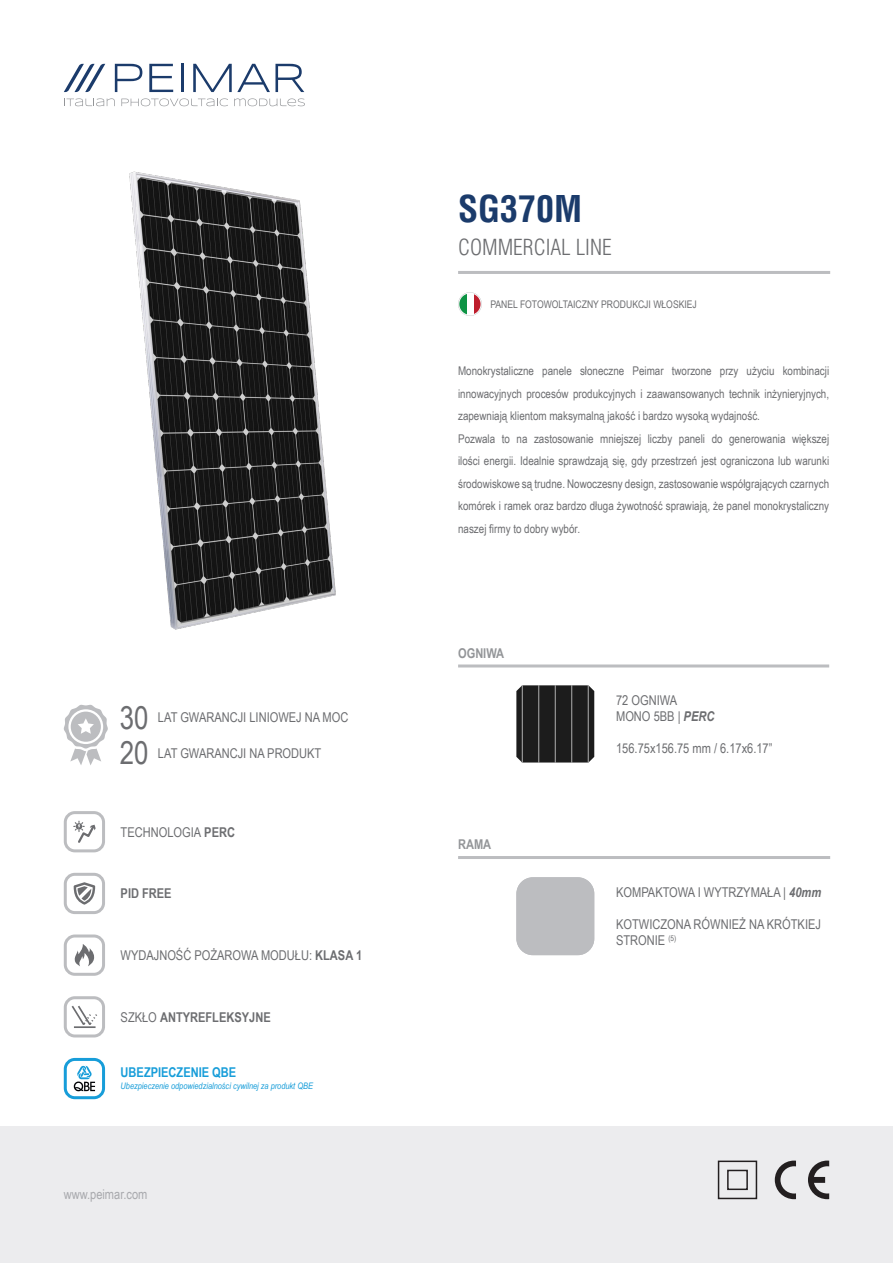
<style>
.page{position:relative;width:893px;height:1263px;background:#fff}
.page>*{position:absolute;margin:0;border:0;box-sizing:border-box;transform-origin:0 0}
.t1{font:700 condensed 36px "Helvetica LT Std";color:#1b3b6b}
.t2{font:31.5px "Arial Narrow";color:#6c6d70}
.t3{font:300 condensed 21.6px "Helvetica LT Std";color:#6c6d70}
.t4{font:13.5px/16.2px "Arial Narrow";color:#6c6d70}
.t5{font:700 13.5px "Arial Narrow";color:#6c6d70}
.t6{font:700 13.5px "Arial Narrow";color:#179dd9}
.t7{font:13.5px "Arial Narrow";color:#a8a9ad}
.t8{font:700 13.5px "Arial Narrow";color:#939598}
.t9{font:12px/22.5px "Arial Narrow";color:#6c6d70;text-align:justify}
.t10{font:10.5px "Arial Narrow";color:#6c6d70}
.t11{font:italic 9px "Arial Narrow";color:#179dd9}
.s1{font-weight:700}
.s2{font-weight:400}
.s3{font-weight:700;font-style:italic}
</style>
<div class="page">
<div style="left:0;top:1126px;width:893px;height:137px;background:#ececee"></div>
<svg style="left:115px;top:64px;width:27px;height:28px"></svg>
<svg style="left:149px;top:64px;width:24px;height:28px"></svg>
<hr style="left:181px;top:64px;width:3px;height:28px;background:#1b3b6b">
<svg style="left:193px;top:64px;width:111px;height:28px"></svg>
<svg style="left:64px;top:64px;width:41px;height:28px"></svg>
<svg style="left:64px;top:98px;width:51px;height:8px"></svg>
<svg style="left:121px;top:98px;width:107px;height:8px"></svg>
<svg style="left:234px;top:98px;width:71px;height:8px"></svg>
<hr style="left:458px;top:664px;width:371px;height:3px;background:#bcbdc0">
<hr style="left:458px;top:856px;width:372px;height:3px;background:#bcbdc0">
<svg style="left:458px;top:292px;width:24px;height:24px"></svg>
<hr style="left:458px;top:271px;width:372px;height:3px;background:#bcbdc0">
<div style="left:718px;top:1160px;width:39px;height:39px;border:2px solid #231f20"></div>
<div style="left:727px;top:1170px;width:21px;height:20px;border:2px solid #231f20"></div>
<svg style="left:775px;top:1160px;width:21px;height:39px"></svg>
<svg style="left:808px;top:1160px;width:21px;height:39px"></svg>
<svg style="left:64px;top:704px;width:44px;height:61px"></svg>
<div style="left:64px;top:934px;width:41px;height:42px;border:3px solid #bcbdc0;border-radius:10px"></div>
<svg style="left:74px;top:944px;width:20px;height:22px"></svg>
<div style="left:64px;top:996px;width:41px;height:41px;border:3px solid #bcbdc0;border-radius:10px"></div>
<svg style="left:71px;top:1005px;width:26px;height:20px"></svg>
<hr style="left:74px;top:1026px;width:22px;height:2px;background:#6c6d70">
<div style="left:64px;top:1058px;width:41px;height:41px;border:3px solid #179dd9;border-radius:10px"></div>
<svg style="left:74px;top:1065px;width:21px;height:26px"></svg>
<div style="left:64px;top:873px;width:41px;height:41px;border:3px solid #bcbdc0;border-radius:10px"></div>
<svg style="left:74px;top:882px;width:21px;height:23px"></svg>
<div style="left:64px;top:811px;width:41px;height:41px;border:3px solid #bcbdc0;border-radius:10px"></div>
<svg style="left:73px;top:820px;width:23px;height:23px"></svg>
<div style="left:518px;top:879px;width:75px;height:75px;background:#bcbdc0;border-radius:15px"></div>
<div style="left:516px;top:877px;width:78px;height:78px;border:3px solid #bcbdc0;border-radius:15px"></div>
<img style="left:129px;top:171px;width:207px;height:459px">
<svg style="left:516px;top:685px;width:78px;height:77px;background:#232323"></svg>
<hr style="left:522px;top:685px;width:1px;height:78px;background:#b0b0b0">
<hr style="left:538px;top:685px;width:1px;height:78px;background:#b0b0b0">
<hr style="left:555px;top:685px;width:1px;height:78px;background:#b0b0b0">
<hr style="left:571px;top:685px;width:1px;height:78px;background:#b0b0b0">
<hr style="left:588px;top:685px;width:1px;height:78px;background:#b0b0b0">
<p class="t2" style="left:120px;top:695px;width:30px">30</p>
<p class="t4" style="left:158px;top:709px;width:192px">LAT GWARANCJI LINIOWEJ NA MOC</p>
<p class="t2" style="left:120px;top:730px;width:30px">20</p>
<p class="t4" style="left:158px;top:744px;width:165px">LAT GWARANCJI NA PRODUKT</p>
<p class="t4" style="left:121px;top:823px;width:116px">TECHNOLOGIA <span class="s1">PERC</span></p>
<p class="t5" style="left:121px;top:883px;width:53px">PID FREE</p>
<p class="t4" style="left:121px;top:947px;width:243px">WYDAJNOŚĆ POŻAROWA MODUŁU: <span class="s1">KLASA 1</span></p>
<p class="t5" style="left:121px;top:1007px;width:152px"><span class="s2">SZKŁO</span> ANTYREFLEKSYJNE</p>
<p class="t6" style="left:121px;top:1062px;width:117px">UBEZPIECZENIE QBE</p>
<p class="t11" style="left:121px;top:1080px;width:194px">Ubezpieczenie odpowiedzialności cywilnej za produkt QBE</p>
<p class="t7" style="left:64px;top:1184px;width:85px">www.peimar.com</p>
<p class="t1" style="left:458px;top:187px;width:126px">SG370M</p>
<p class="t3" style="left:458px;top:234px;width:155px">COMMERCIAL LINE</p>
<p class="t10" style="left:490px;top:297px;width:208px">PANEL FOTOWOLTAICZNY PRODUKCJI WŁOSKIEJ</p>
<p class="t9" style="left:458px;top:359px;width:373px">Monokrystaliczne panele słoneczne Peimar tworzone przy użyciu kombinacji innowacyjnych procesów produkcyjnych i zaawansowanych technik inżynieryjnych, zapewniają klientom maksymalną jakość i bardzo wysoką wydajność.</p>
<p class="t9" style="left:458px;top:427px;width:373px">Pozwala to na zastosowanie mniejszej liczby paneli do generowania większej ilości energii. Idealnie sprawdzają się, gdy przestrzeń jest ograniczona lub warunki środowiskowe są trudne. Nowoczesny design, zastosowanie współgrających czarnych komórek i ramek oraz bardzo długa żywotność sprawiają, że panel monokrystaliczny naszej firmy to dobry wybór.</p>
<p class="t8" style="left:458px;top:643px;width:48px">OGNIWA</p>
<p class="t8" style="left:458px;top:834px;width:35px">RAMA</p>
<p class="t4" style="left:616px;top:691px;width:63px">72 OGNIWA</p>
<p class="t4" style="left:616px;top:707px;width:100px">MONO 5BB | <span class="s3">PERC</span></p>
<p class="t4" style="left:616px;top:740px;width:158px">156.75x156.75 mm / 6.17x6.17”</p>
<p class="t4" style="left:616px;top:883px;width:207px">KOMPAKTOWA I WYTRZYMAŁA | <span class="s3">40mm</span></p>
<p class="t4" style="left:616px;top:916px;width:206px">KOTWICZONA RÓWNIEŻ NA KRÓTKIEJ<br>STRONIE <sup>(5)</sup></p>
</div>
